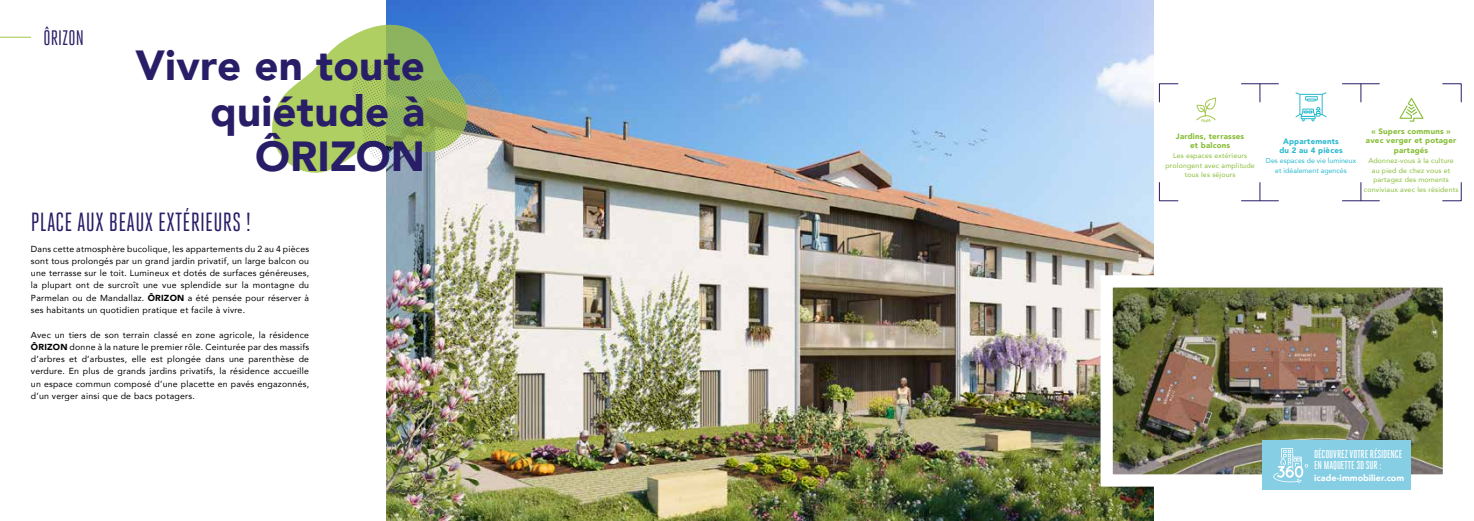
<style>
.page{position:relative;width:1474px;height:521px;background:#fff}
.page>*{position:absolute;margin:0;border:0;box-sizing:border-box;transform-origin:0 0}
.t1{font:900 42px/45.5px "Avenir";letter-spacing:.005em;color:#281d67;text-align:right}
.t2{font:26.25px "Heroic Condensed";letter-spacing:.01em;color:#281d67}
.t3{font:21px "Heroic Condensed";letter-spacing:.01em;color:#281d67}
.t4{font:500 11.46px/11.5px "Heroic Condensed";letter-spacing:-.005em;color:#fff}
.t5{font:900 8.92px "Avenir";letter-spacing:.005em;color:#fff}
.t6{font:8.75px/12.2px "Avenir";letter-spacing:.025em;color:#000;text-align:justify}
.t7{font:900 7.88px/9.7px "Avenir";letter-spacing:.025em;color:#86bd34;text-align:center}
.t8{font:900 7.88px/9.7px "Avenir";letter-spacing:.025em;color:#29b8ce;text-align:center}
.t9{font:7px/9.7px "Avenir";letter-spacing:.025em;color:#86bd34;text-align:center}
.t10{font:7px/9.7px "Avenir";color:#29b8ce;text-align:center}
.s1{font-weight:900}
</style>
<div class="page">
<img style="left:387px;top:0;width:766px;height:521px">
<img style="left:1094px;top:269px;width:349px;height:224px">
<svg style="left:468px;top:63px;width:37px;height:107px;background:#96a5bc"></svg>
<svg style="left:272px;top:23px;width:196px;height:154px"></svg>
<svg style="left:1196px;top:98px;width:20px;height:24px"></svg>
<hr style="left:0;top:37px;width:31px;height:1px;background:#a2c748">
<svg style="left:1159px;top:83px;width:19px;height:19px"></svg>
<svg style="left:1442px;top:83px;width:19px;height:19px"></svg>
<hr style="left:1241px;top:84px;width:37px;height:1px;background:#281d67">
<svg style="left:1259px;top:84px;width:1px;height:18px"></svg>
<hr style="left:1241px;top:201px;width:37px;height:1px;background:#281d67">
<svg style="left:1259px;top:183px;width:1px;height:18px"></svg>
<hr style="left:1342px;top:84px;width:37px;height:1px;background:#281d67">
<svg style="left:1360px;top:84px;width:1px;height:18px"></svg>
<hr style="left:1342px;top:201px;width:37px;height:1px;background:#281d67">
<svg style="left:1360px;top:183px;width:1px;height:18px"></svg>
<svg style="left:1159px;top:182px;width:19px;height:19px"></svg>
<svg style="left:1442px;top:182px;width:19px;height:19px"></svg>
<svg style="left:1295px;top:92px;width:31px;height:29px"></svg>
<svg style="left:1399px;top:98px;width:24px;height:24px"></svg>
<div style="left:1262px;top:440px;width:148px;height:50px;background:#85cee4"></div>
<svg style="left:1273px;top:448px;width:35px;height:35px"></svg>
<h3 class="t3" style="left:43px;top:26px;width:42px">ÔRIZON</h3>
<h1 class="t1" style="left:135px;top:42px;width:291px">Vivre en toute quiétude à<br>ÔRIZON</h1>
<h2 class="t2" style="left:31px;top:207px;width:221px">PLACE AUX BEAUX EXTÉRIEURS !</h2>
<p class="t6" style="left:31px;top:242px;width:280px">Dans cette atmosphère bucolique, les appartements du 2 au 4 pièces sont tous prolongés par un grand jardin privatif, un large balcon ou une terrasse sur le toit. Lumineux et dotés de surfaces généreuses, la plupart ont de surcroît une vue splendide sur la montagne du Parmelan ou de Mandallaz. <span class="s1">ÔRIZON</span> a été pensée pour réserver à ses habitants un quotidien pratique et facile à vivre.</p>
<p class="t6" style="left:31px;top:328px;width:280px">Avec un tiers de son terrain classé en zone agricole, la résidence <span class="s1">ÔRIZON</span> donne à la nature le premier rôle. Ceinturée par des massifs d’arbres et d’arbustes, elle est plongée dans une parenthèse de verdure. En plus de grands jardins privatifs, la résidence accueille un espace commun composé d’une placette en pavés engazonnés, d’un verger ainsi que de bacs potagers.</p>
<p class="t7" style="left:1175px;top:131px;width:70px">Jardins, terrasses et balcons</p>
<p class="t9" style="left:1165px;top:151px;width:91px">Les espaces extérieurs prolongent avec amplitude tous les séjours</p>
<p class="t7" style="left:1365px;top:126px;width:92px">« Supers communs » avec verger et potager partagés</p>
<p class="t9" style="left:1363px;top:155px;width:96px">Adonnez-vous à la culture au pied de chez vous et partagez des moments conviviaux avec les résidents</p>
<p class="t8" style="left:1279px;top:136px;width:65px">Appartements du 2 au 4 pièces</p>
<p class="t10" style="left:1265px;top:155px;width:92px">Des espaces de vie lumineux et idéalement agencés</p>
<h3 class="t4" style="left:1314px;top:448px;width:89px">DÉCOUVREZ VOTRE RÉSIDENCE<br>EN MAQUETTE 3D SUR :</h3>
<p class="t5" style="left:1314px;top:471px;width:91px">icade-immobilier.com</p>
</div>
